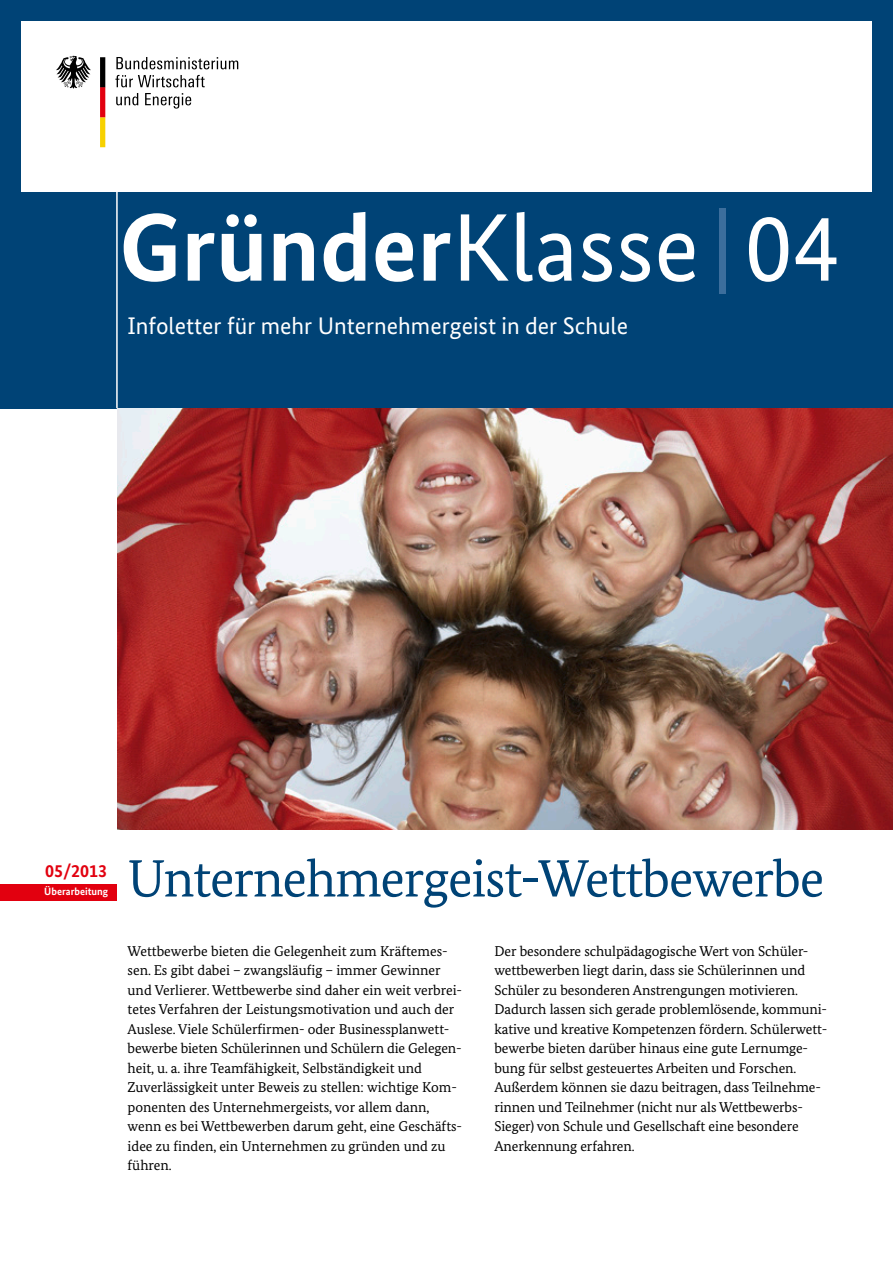
<style>
.page{position:relative;width:893px;height:1263px;background:#fff}
.page>*{position:absolute;margin:0;border:0;box-sizing:border-box;transform-origin:0 0}
.t1{font:96px "Bundes Sans";color:#fff}
.t2{font:52.5px "Bundes Serif";letter-spacing:-.02em;color:#004376}
.t3{font:24px "Bundes Sans";color:#fff}
.t4{font:700 18px "Bundes Sans";color:#e2000f}
.t5{font:14.25px/19.5px "Bundes Serif";letter-spacing:-.005em;color:#000}
.t6{font:700 10.5px "Bundes Sans";color:#fff}
.s1{font-weight:700}
.s2{color:#3c6e9c}
</style>
<div class="page">
<div style="left:0;top:0;width:893px;height:408px;background:#004376"></div>
<div style="left:21px;top:21px;width:851px;height:170px;background:#fff"></div>
<hr style="left:116px;top:191px;width:2px;height:217px;background:#fff">
<div style="left:0;top:884px;width:117px;height:16px;background:#e2000f"></div>
<svg style="left:56px;top:56px;width:35px;height:32px"></svg>
<svg style="left:100px;top:57px;width:5px;height:90px"></svg>
<svg style="left:116px;top:57px;width:122px;height:12px"></svg>
<svg style="left:115px;top:75px;width:90px;height:12px"></svg>
<svg style="left:116px;top:93px;width:22px;height:12px"></svg>
<svg style="left:145px;top:93px;width:46px;height:16px"></svg>
<img style="left:118px;top:408px;width:775px;height:421px">
<h1 class="t1" style="left:119px;top:189px;width:723px"><span class="s1">Gründer</span>Klasse <span class="s2">|</span>04</h1>
<p class="t3" style="left:128px;top:311px;width:502px">Infoletter für mehr Unternehmergeist in der Schule</p>
<p class="t4" style="left:45px;top:860px;width:64px">05/2013</p>
<p class="t6" style="left:44px;top:885px;width:65px">Überarbeitung</p>
<h1 class="t2" style="left:128px;top:846px;width:698px">Unternehmergeist-Wettbewerbe</h1>
<p class="t5" style="left:128px;top:941px;width:336px">Wettbewerbe bieten die Gelegenheit zum Kräftemes&shy;sen. Es gibt dabei – zwangsläufig – immer Gewinner und Verlierer. Wettbewerbe sind daher ein weit verbrei&shy;tetes Verfahren der Leistungsmotivation und auch der Auslese. Viele Schülerfirmen- oder Businessplanwett&shy;bewerbe bieten Schülerinnen und Schülern die Gelegen&shy;heit, u. a. ihre Teamfähigkeit, Selbständigkeit und Zuverlässigkeit unter Beweis zu stellen: wichtige Kom&shy;ponenten des Unternehmergeists, vor allem dann, wenn es bei Wettbewerben darum geht, eine Geschäfts&shy;idee zu finden, ein Unternehmen zu gründen und zu führen.</p>
<p class="t5" style="left:494px;top:941px;width:334px">Der besondere schulpädagogische Wert von Schüler&shy;wettbewerben liegt darin, dass sie Schülerinnen und Schüler zu besonderen Anstrengungen motivieren.<br>Dadurch lassen sich gerade problemlösende, kommuni&shy;kative und kreative Kompetenzen fördern. Schülerwett&shy;bewerbe bieten darüber hinaus eine gute Lernumge&shy;bung für selbst gesteuertes Arbeiten und Forschen.<br>Außerdem können sie dazu beitragen, dass Teilnehme&shy;rinnen und Teilnehmer (nicht nur als Wettbewerbs-Sieger) von Schule und Gesellschaft eine besondere Anerkennung erfahren.</p>
</div>
